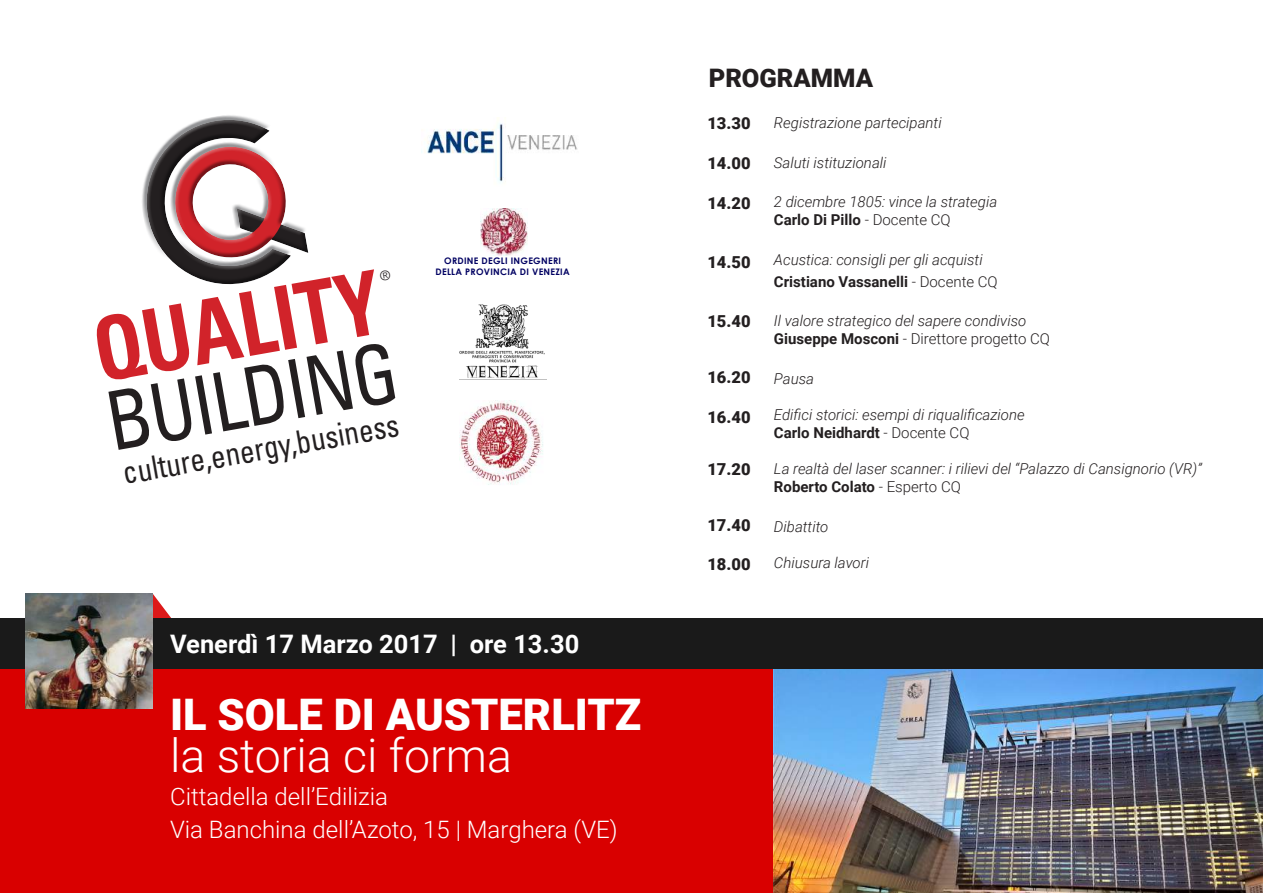
<style>
.page{position:relative;width:1263px;height:893px;background:#fff}
.page>*{position:absolute;margin:0;border:0;box-sizing:border-box;transform-origin:0 0}
.t1{font:700 condensed 88.35px "Univers LT Std";color:#d1232a;scale:.91 1}
.t2{font:condensed 81.6px "Univers LT Std";color:#231f20;scale:.91 1}
.t3{font:300 46.5px "Roboto";color:#fff}
.t4{font:900 43.5px "Roboto";color:#fff}
.t5{font:condensed 32.1px "Univers LT Std";color:#231f20;scale:.91 1}
.t6{font:700 25.5px "Roboto";color:#fff}
.t7{font:900 25.5px "Roboto";color:#231f20}
.t8{font:300 24px/33px "Roboto";color:#fff}
.t9{font:900 16.5px "Roboto";color:#231f20}
.t10{font:italic 300 15px/18px "Roboto";color:#231f20}
.t11{font:700 9px/10.8px "Century Gothic";letter-spacing:.03em;color:#000062;text-align:center}
.s1{font-weight:700;font-style:normal}
.s2{font-style:normal}
</style>
<div class="page">
<div style="left:0;top:669px;width:1263px;height:224px;background:#d90000"></div>
<img style="left:774px;top:669px;width:489px;height:224px">
<svg style="left:142px;top:115px;width:167px;height:170px"></svg>
<img style="left:424px;top:123px;width:154px;height:60px">
<img style="left:459px;top:304px;width:88px;height:76px">
<img style="left:459px;top:401px;width:84px;height:84px">
<img style="left:481px;top:209px;width:47px;height:47px">
<svg style="left:152px;top:593px;width:20px;height:26px"></svg>
<div style="left:0;top:619px;width:1263px;height:50px;background:#1a1a1a"></div>
<img style="left:26px;top:593px;width:126px;height:116px">
<h1 class="t1" style="left:85px;top:298px;width:320px;rotate:-10deg">QUALITY</h1>
<h2 class="t2" style="left:98px;top:372px;width:326px;rotate:-10deg">BUILDING</h2>
<h3 class="t5" style="left:119px;top:453px;width:309px;rotate:-10deg">culture,energy,business</h3>
<p class="t11" style="left:435px;top:255px;width:136px">ORDINE DEGLI INGEGNERI<br>DELLA PROVINCIA DI VENEZIA</p>
<h3 class="t6" style="left:170px;top:627px;width:411px">Venerdì 17 Marzo 2017 | ore 13.30</h3>
<h3 class="t4" style="left:170px;top:684px;width:473px">IL SOLE DI AUSTERLITZ</h3>
<h3 class="t3" style="left:170px;top:723px;width:343px">la storia ci forma</h3>
<h3 class="t8" style="left:170px;top:779px;width:449px">Cittadella dell’Edilizia<br>Via Banchina dell’Azoto, 15 | Marghera (VE)</h3>
<h3 class="t7" style="left:709px;top:61px;width:166px">PROGRAMMA</h3>
<p class="t9" style="left:707px;top:112px;width:45px">13.30</p>
<p class="t9" style="left:707px;top:152px;width:45px">14.00</p>
<p class="t9" style="left:707px;top:191px;width:45px">14.20</p>
<p class="t9" style="left:707px;top:251px;width:45px">14.50</p>
<p class="t9" style="left:707px;top:310px;width:45px">15.40</p>
<p class="t9" style="left:707px;top:366px;width:45px">16.20</p>
<p class="t9" style="left:707px;top:405px;width:45px">16.40</p>
<p class="t9" style="left:707px;top:458px;width:45px">17.20</p>
<p class="t9" style="left:707px;top:513px;width:45px">17.40</p>
<p class="t9" style="left:707px;top:553px;width:45px">18.00</p>
<p class="t10" style="left:774px;top:113px;width:169px">Registrazione partecipanti</p>
<p class="t10" style="left:774px;top:153px;width:114px">Saluti istituzionali</p>
<p class="t10" style="left:774px;top:193px;width:225px">2 dicembre 1805: vince la strategia<br><span class="s1">Carlo Di Pillo</span> <span class="s2">- Docente CQ</span></p>
<p class="t10" style="left:774px;top:248px;width:225px;line-height:21.6px">Acustica: consigli per gli acquisti<br><span class="s1">Cristiano Vassanelli</span> <span class="s2">- Docente CQ</span></p>
<p class="t10" style="left:774px;top:311px;width:277px">Il valore strategico del sapere condiviso<br><span class="s1">Giuseppe Mosconi</span> <span class="s2">- Direttore progetto CQ</span></p>
<p class="t10" style="left:774px;top:369px;width:42px">Pausa</p>
<p class="t10" style="left:774px;top:405px;width:252px">Edifici storici: esempi di riqualificazione<br><span class="s1">Carlo Neidhardt</span> <span class="s2">- Docente CQ</span></p>
<p class="t10" style="left:774px;top:459px;width:429px">La realtà del laser scanner: i rilievi del “Palazzo di Cansignorio (VR)”<br><span class="s1">Roberto Colato</span> <span class="s2">- Esperto CQ</span></p>
<p class="t10" style="left:774px;top:517px;width:56px">Dibattito</p>
<p class="t10" style="left:774px;top:553px;width:97px">Chiusura lavori</p>
</div>
